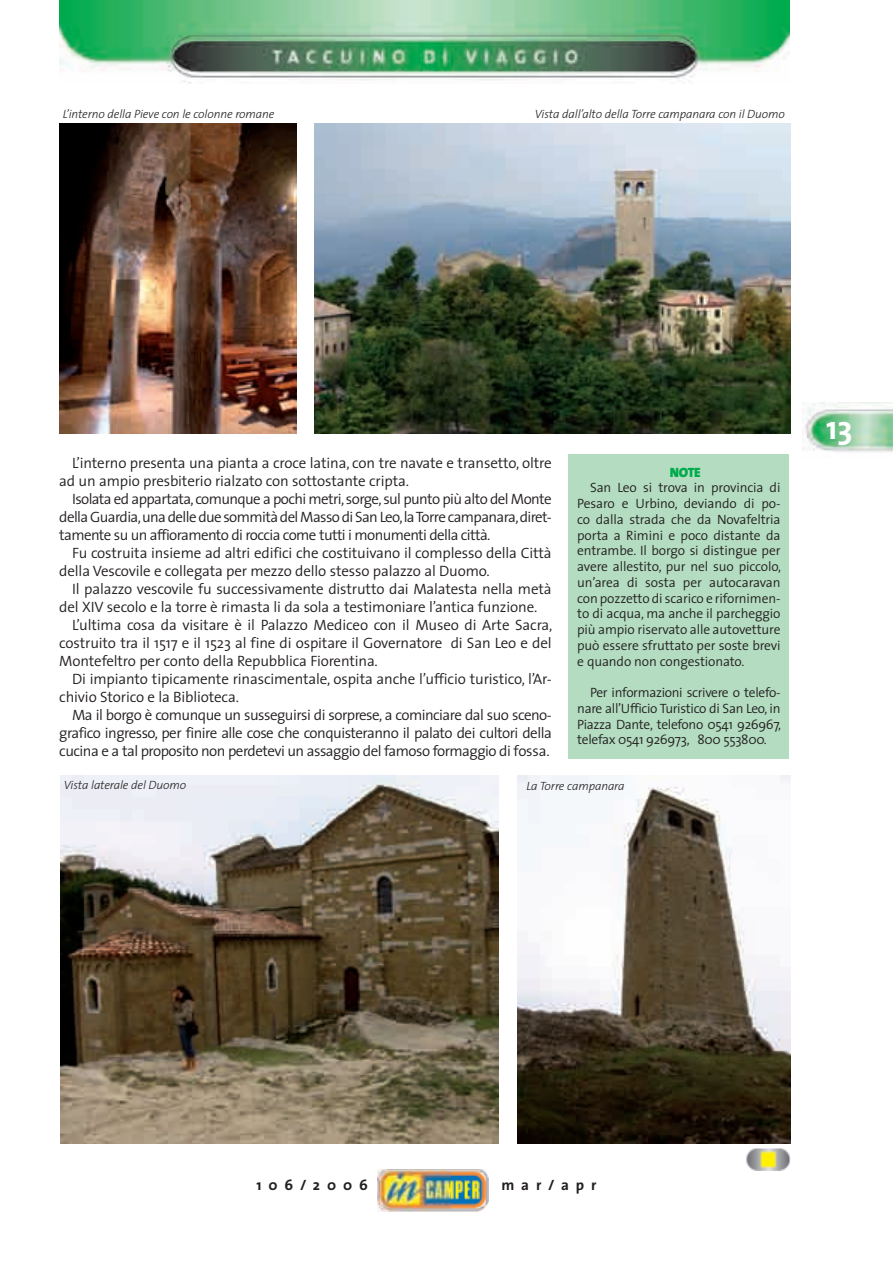
<style>
.page{position:relative;width:893px;height:1263px;background:#fff}
.page>*{position:absolute;margin:0;border:0;box-sizing:border-box;transform-origin:0 0}
.t1{font:700 33px "The Sans";color:#fff}
.t2{font:300 15px/18px "The Sans";letter-spacing:-.01em;color:#231f20}
.t3{font:300 15px "The Sans";letter-spacing:-.035em;color:#231f20}
.t4{font:700 15px "The Sans";letter-spacing:.46em;color:#231f20}
.t5{font:300 13.5px/15.8px "The Sans";letter-spacing:-.025em;color:#231f20;text-align:justify}
.t6{font:900 13.5px "The Sans";color:#00ab4d}
.t7{font:italic 300 12px "The Sans";letter-spacing:-.01em;color:#231f20}
</style>
<div class="page">
<img style="left:378px;top:1169px;width:110px;height:43px">
<img style="left:60px;top:0;width:729px;height:84px">
<img style="left:802px;top:403px;width:91px;height:49px">
<img style="left:746px;top:1148px;width:44px;height:22px">
<div style="left:569px;top:454px;width:220px;height:305px;background:#b3dcc0"></div>
<img style="left:60px;top:775px;width:439px;height:368px">
<img style="left:60px;top:123px;width:237px;height:311px">
<img style="left:517px;top:775px;width:274px;height:368px">
<img style="left:315px;top:123px;width:475px;height:311px">
<p class="t7" style="left:63px;top:104px;width:213px">L’interno della Pieve con le colonne romane</p>
<p class="t7" style="left:535px;top:104px;width:252px">Vista dall’alto della Torre campanara con il Duomo</p>
<p class="t2" style="left:59px;top:453px;width:494px;text-indent:13px">L’interno presenta una pianta a croce latina, con tre navate e transetto, oltre ad un ampio presbiterio rialzato con sottostante cripta.</p>
<p class="t2" style="left:59px;top:489px;width:494px;text-align:justify;text-indent:13px">Isolata ed appartata, comunque a pochi metri, sorge, sul punto più alto del Monte della Guardia, una delle due sommità del Masso di San Leo, la Torre campanara, diret&shy;tamente su un affioramento di roccia come tutti i monumenti della città.</p>
<p class="t2" style="left:59px;top:543px;width:494px;text-indent:13px">Fu costruita insieme ad altri edifici che costituivano il complesso della Città della Vescovile e collegata per mezzo dello stesso palazzo al Duomo.</p>
<p class="t2" style="left:72px;top:579px;width:481px">Il palazzo vescovile fu successivamente distrutto dai Malatesta nella metà</p>
<p class="t2" style="left:59px;top:597px;width:480px">del XIV secolo e la torre è rimasta li da sola a testimoniare l’antica funzione.</p>
<p class="t2" style="left:72px;top:615px;width:482px">L’ultima cosa da visitare è il Palazzo Mediceo con il Museo di Arte Sacra,</p>
<p class="t2" style="left:59px;top:633px;width:494px">costruito tra il 1517 e il 1523 al fine di ospitare il Governatore di San Leo e del</p>
<p class="t2" style="left:59px;top:651px;width:320px">Montefeltro per conto della Repubblica Fiorentina.</p>
<p class="t2" style="left:72px;top:669px;width:481px">Di impianto tipicamente rinascimentale, ospita anche l’ufficio turistico, l’Ar-</p>
<p class="t2" style="left:59px;top:687px;width:181px">chivio Storico e la Biblioteca.</p>
<p class="t3" style="left:72px;top:703px;width:481px">Ma il borgo è comunque un susseguirsi di sorprese, a cominciare dal suo sceno-</p>
<p class="t3" style="left:59px;top:721px;width:494px">grafico ingresso, per finire alle cose che conquisteranno il palato dei cultori della</p>
<p class="t3" style="left:59px;top:739px;width:492px">cucina e a tal proposito non perdetevi un assaggio del famoso formaggio di fossa.</p>
<p class="t6" style="left:670px;top:461px;width:33px">NOTE</p>
<p class="t5" style="left:577px;top:479px;width:205px;text-indent:13px">San Leo si trova in provincia di Pesaro e Urbino, deviando di po&shy;co dalla strada che da Novafeltria porta a Rimini e poco distante da entrambe. Il borgo si distingue per avere allestito, pur nel suo piccolo, un’area di sosta per autocaravan con pozzetto di scarico e rifornimen&shy;to di acqua, ma anche il parcheggio più ampio riservato alle autovetture può essere sfruttato per soste brevi e quando non congestionato.</p>
<p class="t5" style="left:577px;top:684px;width:205px;text-indent:13px">Per informazioni scrivere o telefo&shy;nare all’Ufficio Turistico di San Leo, in Piazza Dante, telefono 0541 926967, telefax 0541 926973, 800 553800.</p>
<p class="t7" style="left:64px;top:775px;width:124px">Vista laterale del Duomo</p>
<p class="t7" style="left:526px;top:776px;width:100px">La Torre campanara</p>
<h1 class="t1" style="left:826px;top:400px;width:28px">13</h1>
<p class="t4" style="left:256px;top:1172px;width:113px">106/2006</p>
<p class="t4" style="left:501px;top:1172px;width:96px">mar/apr</p>
</div>
